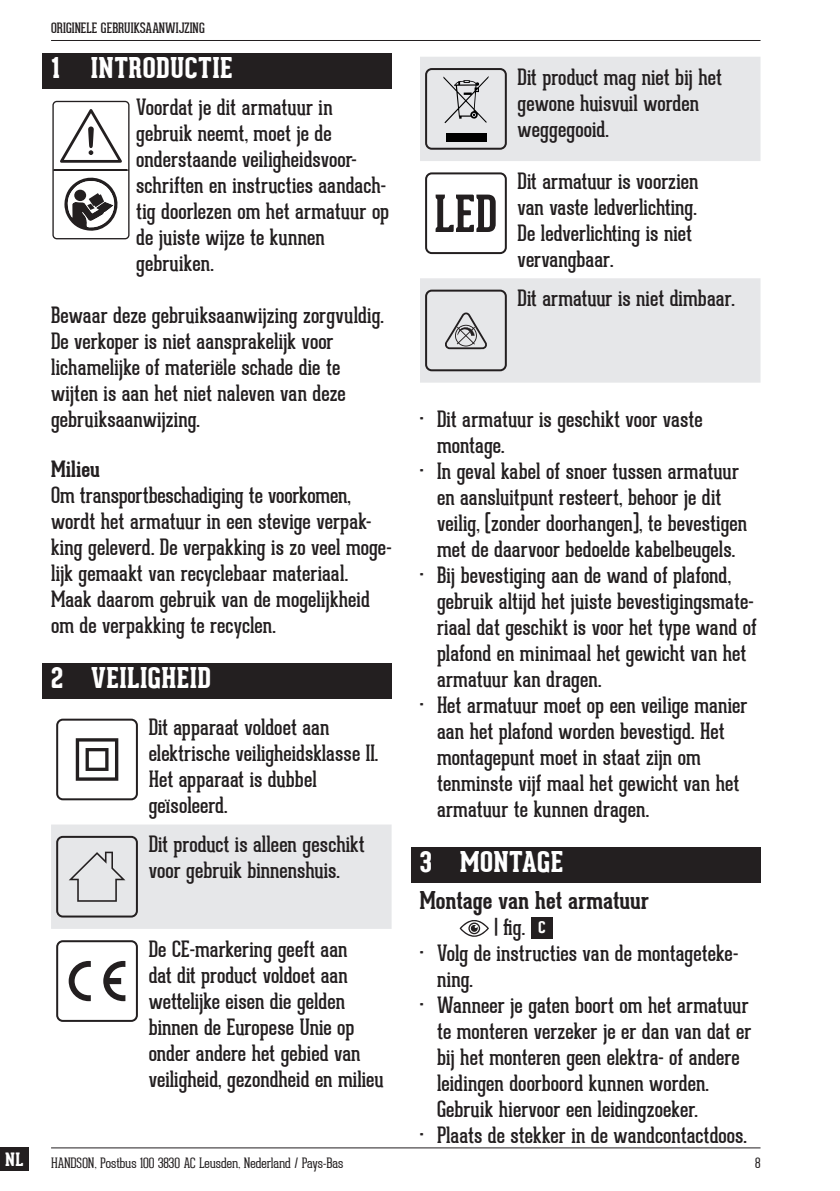
<style>
.page{position:relative;width:840px;height:1191px;background:#fff}
.page>*{position:absolute;margin:0;border:0;box-sizing:border-box;transform-origin:0 0}
.NL_HANDSON_Alinea_A5{font:700 50px "Geared Slab";color:#231f20}
.t1{font:800 28px "Geared Slab";letter-spacing:.01em;color:#fff}
.NL_HANDSON_Alinea_Ti{font:700 24px "Geared Slab";color:#231f20}
.NL_HANDSON_Alinea_A5-2{font:22px/26px "Geared Slab";color:#231f20}
.HANDSON_Table_body_A{font:22px/26px "Geared Slab";color:#231f20}
.NL_HANDSON_Alinea_Bo{font:700 22px "Geared Slab";letter-spacing:.015em;color:#231f20}
.t2{font:800 18px "Geared Slab";color:#fff}
.HANDSON_FIG_A5-Manua{font:800 16px "Geared Slab";color:#fff}
.t3{font:100 14px "Geared Slab";color:#231f20}
.t4{font:14px "Geared Slab";color:#231f20}
</style>
<div class="page">
<div style="left:0;top:1146px;width:29px;height:24px;background:#231f20"></div>
<hr style="left:51px;top:40px;width:709px;height:1px;background:#231f20">
<hr style="left:51px;top:1147px;width:709px;height:1px;background:#231f20">
<div style="left:43px;top:53px;width:348px;height:36px;background:#231f20"></div>
<div style="left:43px;top:663px;width:348px;height:36px;background:#231f20"></div>
<svg style="left:64px;top:177px;width:54px;height:54px"></svg>
<div style="left:52px;top:101px;width:77px;height:138px;border:1px solid #231f20;border-radius:4px"></div>
<hr style="left:53px;top:169px;width:76px;height:2px;background:#231f20">
<svg style="left:60px;top:109px;width:62px;height:54px"></svg>
<svg style="left:76px;top:738px;width:42px;height:42px"></svg>
<div style="left:56px;top:718px;width:82px;height:82px;border:2px solid #231f20;border-radius:6px"></div>
<div style="left:51px;top:824px;width:340px;height:105px;background:#e6e7e9"></div>
<div style="left:56px;top:836px;width:82px;height:81px;border:2px solid #231f20;border-radius:6px"></div>
<svg style="left:69px;top:961px;width:22px;height:40px"></svg>
<svg style="left:103px;top:961px;width:22px;height:40px"></svg>
<div style="left:56px;top:940px;width:82px;height:82px;border:2px solid #231f20;border-radius:6px"></div>
<div style="left:411px;top:846px;width:349px;height:36px;background:#231f20"></div>
<svg style="left:420px;top:57px;width:340px;height:326px;fill:#e6e7e9"></svg>
<div style="left:446px;top:133px;width:40px;height:9px;background:#000"></div>
<svg style="left:443px;top:76px;width:45px;height:47px;background:#c1c2c4"></svg>
<div style="left:425px;top:68px;width:81px;height:82px;border:2px solid #231f20;border-radius:6px"></div>
<div style="left:425px;top:172px;width:81px;height:82px;border:2px solid #231f20;border-radius:6px"></div>
<svg style="left:444px;top:312px;width:43px;height:37px;background:#b9b9bb"></svg>
<div style="left:425px;top:290px;width:81px;height:81px;border:2px solid #231f20;border-radius:6px"></div>
<svg style="left:459px;top:920px;width:29px;height:17px"></svg>
<div style="left:530px;top:917px;width:22px;height:22px;background:#231f20"></div>
<p class="t2" style="left:5px;top:1149px;width:20px">NL</p>
<p class="t4" style="left:51px;top:20px;width:155px">ORIGINELE GEBRUIKSAANWIJZING</p>
<p class="t1" style="left:51px;top:51px;width:183px">1 INTRODUCTIE</p>
<p class="NL_HANDSON_Alinea_A5-2" style="left:136px;top:94px;width:254px">Voordat je dit armatuur in gebruik neemt, moet je de onderstaande veiligheidsvoor&shy;schriften en instructies aandach&shy;tig doorlezen om het armatuur op de juiste wijze te kunnen gebruiken.</p>
<p class="NL_HANDSON_Alinea_A5-2" style="left:51px;top:302px;width:334px">Bewaar deze gebruiksaanwijzing zorgvuldig.<br>De verkoper is niet aansprakelijk voor lichamelijke of materiële schade die te wijten is aan het niet naleven van deze gebruiksaanwijzing.</p>
<p class="NL_HANDSON_Alinea_Bo" style="left:51px;top:455px;width:50px">Milieu</p>
<p class="NL_HANDSON_Alinea_A5-2" style="left:51px;top:482px;width:342px">Om transportbeschadiging te voorkomen, wordt het armatuur in een stevige verpak&shy;king geleverd. De verpakking is zo veel moge&shy;lijk gemaakt van recyclebaar materiaal.<br>Maak daarom gebruik van de mogelijkheid om de verpakking te recyclen.</p>
<p class="t1" style="left:51px;top:661px;width:161px">2 VEILIGHEID</p>
<p class="HANDSON_Table_body_A" style="left:149px;top:714px;width:231px">Dit apparaat voldoet aan elektrische veiligheidsklasse II.<br>Het apparaat is dubbel geïsoleerd.</p>
<p class="HANDSON_Table_body_A" style="left:149px;top:831px;width:217px">Dit product is alleen geschikt voor gebruik binnenshuis.</p>
<p class="HANDSON_Table_body_A" style="left:149px;top:936px;width:236px">De CE-markering geeft aan<br>dat dit product voldoet aan wettelijke eisen die gelden binnen de Europese Unie op onder andere het gebied van veiligheid, gezondheid en milieu</p>
<p class="NL_HANDSON_Alinea_A5" style="left:434px;top:182px;width:64px">LED</p>
<p class="HANDSON_Table_body_A" style="left:517px;top:64px;width:206px">Dit product mag niet bij het gewone huisvuil worden weggegooid.</p>
<p class="HANDSON_Table_body_A" style="left:517px;top:168px;width:182px">Dit armatuur is voorzien van vaste ledverlichting.<br>De ledverlichting is niet vervangbaar.</p>
<p class="HANDSON_Table_body_A" style="left:517px;top:285px;width:219px">Dit armatuur is niet dimbaar.</p>
<p class="NL_HANDSON_Alinea_A5-2" style="left:437px;top:406px;width:267px;text-indent:-17px">• Dit armatuur is geschikt voor vaste montage.</p>
<p class="NL_HANDSON_Alinea_A5-2" style="left:437px;top:458px;width:311px;text-indent:-17px">• In geval kabel of snoer tussen armatuur en aansluitpunt resteert, behoor je dit veilig, (zonder doorhangen), te bevestigen met de daarvoor bedoelde kabelbeugels.</p>
<p class="NL_HANDSON_Alinea_A5-2" style="left:437px;top:562px;width:321px;text-indent:-17px">• Bij bevestiging aan de wand of plafond, gebruik altijd het juiste bevestigingsmate&shy;riaal dat geschikt is voor het type wand of plafond en minimaal het gewicht van het armatuur kan dragen.</p>
<p class="NL_HANDSON_Alinea_A5-2" style="left:437px;top:692px;width:312px;text-indent:-17px">• Het armatuur moet op een veilige manier aan het plafond worden bevestigd. Het montagepunt moet in staat zijn om tenminste vijf maal het gewicht van het armatuur te kunnen dragen.</p>
<p class="t1" style="left:420px;top:845px;width:145px">3 MONTAGE</p>
<p class="NL_HANDSON_Alinea_Ti" style="left:420px;top:885px;width:230px">Montage van het armatuur</p>
<p class="NL_HANDSON_Alinea_A5-2" style="left:494px;top:914px;width:32px">| fig.</p>
<p class="HANDSON_FIG_A5-Manua" style="left:538px;top:918px;width:9px">C</p>
<p class="NL_HANDSON_Alinea_A5-2" style="left:437px;top:940px;width:302px;text-indent:-17px">• Volg de instructies van de montageteke&shy;ning.</p>
<p class="NL_HANDSON_Alinea_A5-2" style="left:437px;top:992px;width:315px;text-indent:-17px">• Wanneer je gaten boort om het armatuur te monteren verzeker je er dan van dat er bij het monteren geen elektra- of andere leidingen doorboord kunnen worden.<br>Gebruik hiervoor een leidingzoeker.</p>
<p class="NL_HANDSON_Alinea_A5-2" style="left:420px;top:1122px;width:328px">• Plaats de stekker in de wandcontactdoos.</p>
<p class="t3" style="left:51px;top:1154px;width:293px">HANDSON, Postbus 100 3830 AC Leusden, Nederland / Pays-Bas</p>
<p class="t3" style="left:754px;top:1154px;width:7px">8</p>
</div>
